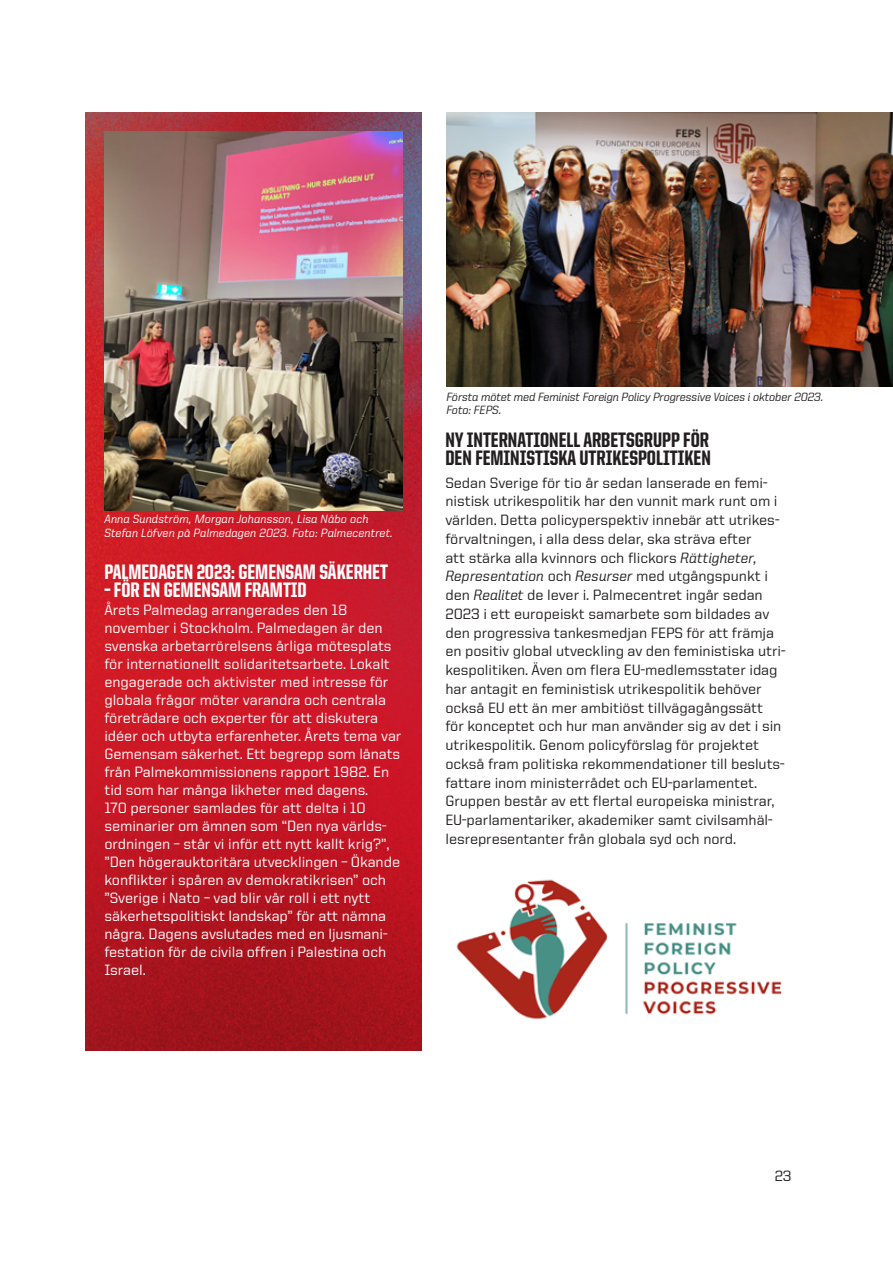
<style>
.page{position:relative;width:893px;height:1263px;background:#fff}
.page>*{position:absolute;margin:0;border:0;box-sizing:border-box;transform-origin:0 0}
.t1{font:800 21px/18px "United Sans Cond";color:#231f20}
.t2{font:800 21px "United Sans Cond";color:#fff}
.t3{font:500 15px/18.8px "United Sans Reg";letter-spacing:-.005em;color:#231f20}
.t4{font:500 15px/18px "United Sans Reg";letter-spacing:-.005em;color:#fff}
.t5{font:500 15px "United Italic Reg";letter-spacing:-.005em;color:#231f20}
.t6{font:500 12px/13.5px "United Italic Reg";letter-spacing:-.005em;color:#fff}
.t7{font:500 12px/13.5px "United Italic Reg";letter-spacing:-.02em;color:#231f20}
.s1{font-family:"United Italic Reg"}
.s2{font-family:"United Sans Reg"}
</style>
<div class="page">
<img style="left:85px;top:113px;width:337px;height:937px">
<img style="left:456px;top:879px;width:326px;height:140px">
<img style="left:104px;top:131px;width:298px;height:379px">
<img style="left:446px;top:112px;width:447px;height:275px">
<p class="t6" style="left:104px;top:512px;width:290px">Anna Sundström, Morgan Johansson, Lisa Nåbo och<br>Stefan Löfven på Palmedagen 2023. Foto: Palmecentret.</p>
<h1 class="t2" style="left:104px;top:560px;width:285px">PALMEDAGEN 2023: GEMENSAM SÄKERHET</h1>
<h1 class="t2" style="left:104px;top:578px;width:204px">– FÖR EN GEMENSAM FRAMTID</h1>
<p class="t4" style="left:104px;top:600px;width:299px">Årets Palmedag arrangerades den 18 november i Stockholm. Palmedagen är den svenska arbetarrörelsens årliga mötesplats för internationellt solidaritetsarbete. Lokalt engagerade och aktivister med intresse för globala frågor möter varandra och centrala företrädare och experter för att diskutera idéer och utbyta erfarenheter. Årets tema var Gemensam säkerhet. Ett begrepp som lånats från Palmekommissionens rapport 1982. En tid som har många likheter med dagens.<br>170 personer samlades för att delta i 10 seminarier om ämnen som “Den nya världs&shy;ordningen – står vi inför ett nytt kallt krig?”, ”Den högerauktoritära utvecklingen – Ökande konflikter i spåren av demokratikrisen” och ”Sverige i Nato – vad blir vår roll i ett nytt säkerhetspolitiskt landskap” för att nämna några. Dagens avslutades med en ljusmani&shy;festation för de civila offren i Palestina och Israel.</p>
<p class="t7" style="left:446px;top:390px;width:379px">Första mötet med Feminist Foreign Policy Progressive Voices i oktober 2023.<br>Foto: FEPS.</p>
<h1 class="t1" style="left:445px;top:431px;width:267px">NY INTERNATIONELL ARBETSGRUPP FÖR<br>DEN FEMINISTISKA UTRIKESPOLITIKEN</h1>
<p class="t3" style="left:445px;top:473px;width:335px">Sedan Sverige för tio år sedan lanserade en femi&shy;nistisk utrikespolitik har den vunnit mark runt om i världen. Detta policyperspektiv innebär att utrikes&shy;förvaltningen, i alla dess delar, ska sträva efter<br>att stärka alla kvinnors och flickors <span class="s1">Rättigheter,</span></p>
<p class="t5" style="left:445px;top:568px;width:324px">Representation <span class="s2">och</span> Resurser <span class="s2">med utgångspunkt i</span></p>
<p class="t3" style="left:445px;top:585px;width:342px">den <span class="s1">Realitet</span> de lever i. Palmecentret ingår sedan 2023 i ett europeiskt samarbete som bildades av den progressiva tankesmedjan FEPS för att främja en positiv global utveckling av den feministiska utri&shy;kespolitiken. Även om flera EU-medlemsstater idag har antagit en feministisk utrikespolitik behöver också EU ett än mer ambitiöst tillvägagångssätt<br>för konceptet och hur man använder sig av det i sin utrikespolitik. Genom policyförslag för projektet också fram politiska rekommendationer till besluts&shy;fattare inom ministerrådet och EU-parlamentet.<br>Gruppen består av ett flertal europeiska ministrar, EU-parlamentariker, akademiker samt civilsamhäl&shy;lesrepresentanter från globala syd och nord.</p>
<p class="t3" style="left:775px;top:1166px;width:19px">23</p>
</div>
